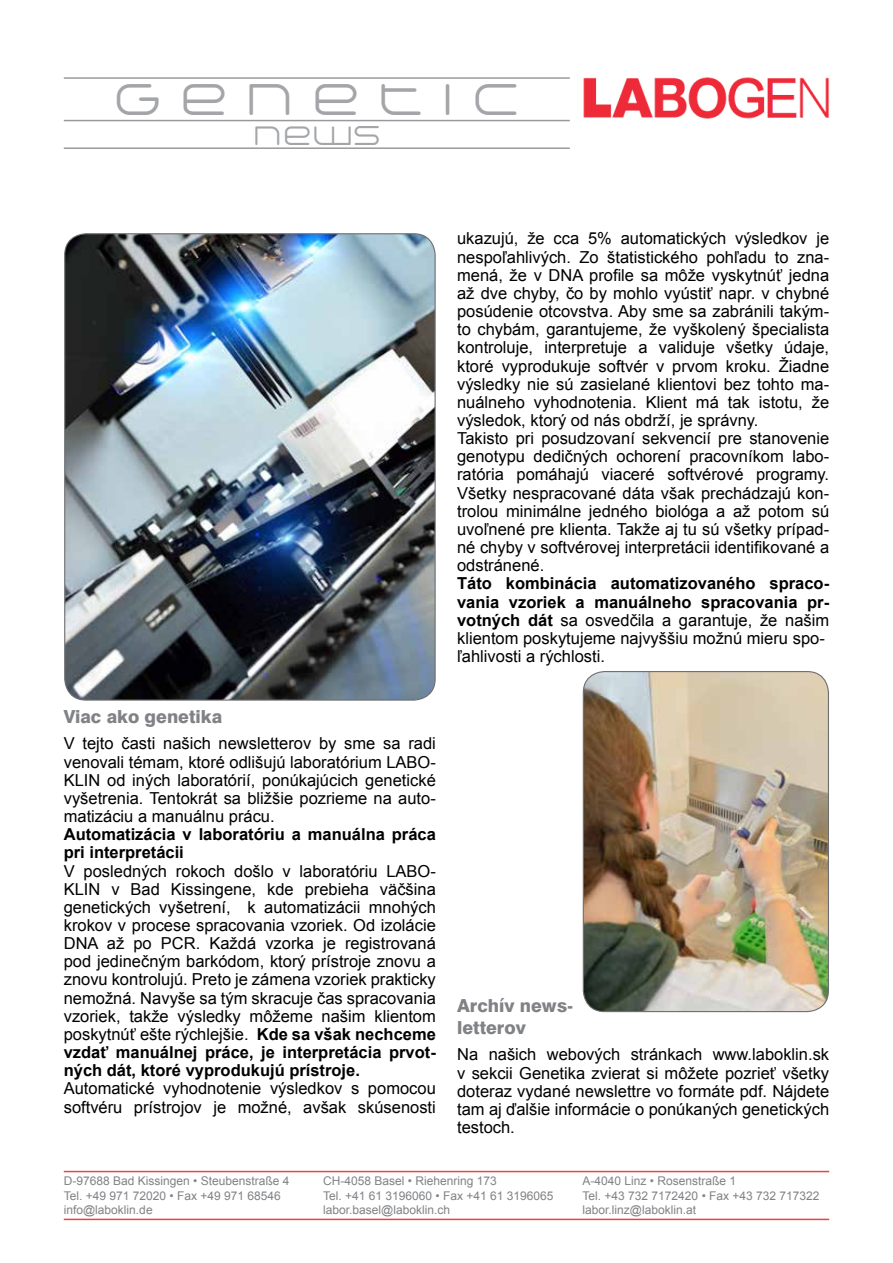
<style>
.page{position:relative;width:893px;height:1263px;background:#fff}
.page>*{position:absolute;margin:0;border:0;box-sizing:border-box;transform-origin:0 0}
.t1{font:300 45px "Arkitech Round";color:#a3a5a8}
.t2{font:300 27px "Arkitech Round";color:#a3a5a8}
.t3{font:800 18px/21.6px "Swiss 721 BT";color:#808285}
.t4{font:16.5px/18.1px "Arial";color:#000;text-align:justify}
.t5{font:700 16.5px/18.1px "Arial";color:#000}
.t6{font:12px/14.4px "Arial";color:#808285}
.s1{font-weight:700}
</style>
<div class="page">
<hr style="left:64px;top:77px;width:506px;height:2px;background:#6d6e71">
<hr style="left:64px;top:120px;width:506px;height:1px;background:#6d6e71">
<hr style="left:64px;top:147px;width:506px;height:2px;background:#6d6e71">
<img style="left:583px;top:77px;width:246px;height:42px">
<img style="left:66px;top:235px;width:368px;height:464px">
<img style="left:583px;top:671px;width:245px;height:340px">
<div style="left:583px;top:671px;width:246px;height:341px;border:1px solid #6d6e71;border-radius:21px"></div>
<hr style="left:64px;top:1219px;width:765px;height:1px;background:#ef413d">
<hr style="left:64px;top:1171px;width:765px;height:1px;background:#ef413d">
<h1 class="t1" style="left:113px;top:69px;width:410px">G E N E T I C</h1>
<h2 class="t2" style="left:253px;top:117px;width:129px">NEWS</h2>
<p class="t3" style="left:64px;top:705px;width:160px">Viac ako genetika</p>
<p class="t4" style="left:64px;top:735px;width:374px">V tejto časti našich newsletterov by sme sa radi venovali témam, ktoré odlišujú laboratórium LABO-KLIN od iných laboratórií, ponúkajúcich genetické vyšetrenia. Tentokrát sa bližšie pozrieme na auto&shy;matizáciu a manuálnu prácu.</p>
<p class="t5" style="left:64px;top:826px;width:374px">Automatizácia v laboratóriu a manuálna práca pri interpretácii</p>
<p class="t4" style="left:64px;top:862px;width:374px">V posledných rokoch došlo v laboratóriu LABO-KLIN v Bad Kissingene, kde prebieha väčšina genetických vyšetrení, k automatizácii mnohých krokov v procese spracovania vzoriek. Od izolácie DNA až po PCR. Každá vzorka je registrovaná pod jedinečným barkódom, ktorý prístroje znovu a znovu kontrolujú. Preto je zámena vzoriek prakticky nemožná. Navyše sa tým skracuje čas spracovania vzoriek, takže výsledky môžeme našim klientom poskytnúť ešte rýchlejšie. <span class="s1">Kde sa však nechceme vzdať manuálnej práce, je interpretácia prvot&shy;ných dát, ktoré vyprodukujú prístroje.</span></p>
<p class="t4" style="left:64px;top:1080px;width:374px">Automatické vyhodnotenie výsledkov s pomocou softvéru prístrojov je možné, avšak skúsenosti</p>
<p class="t4" style="left:457px;top:230px;width:374px;text-align:left">ukazujú, že cca 5% automatických výsledkov je nespoľahlivých. Zo štatistického pohľadu to zna&shy;mená, že v DNA profile sa môže vyskytnúť jedna až dve chyby, čo by mohlo vyústiť napr. v chybné posúdenie otcovstva. Aby sme sa zabránili takým&shy;to chybám, garantujeme, že vyškolený špecialista kontroluje, interpretuje a validuje všetky údaje, ktoré vyprodukuje softvér v prvom kroku. Žiadne výsledky nie sú zasielané klientovi bez tohto ma&shy;nuálneho vyhodnotenia. Klient má tak istotu, že výsledok, ktorý od nás obdrží, je správny.<br>Takisto pri posudzovaní sekvencií pre stanovenie genotypu dedičných ochorení pracovníkom labo&shy;ratória pomáhajú viaceré softvérové programy.<br>Všetky nespracované dáta však prechádzajú kon&shy;trolou minimálne jedného biológa a až potom sú uvoľnené pre klienta. Takže aj tu sú všetky prípad&shy;né chyby v softvérovej interpretácii identifikované a odstránené.</p>
<p class="t4" style="left:457px;top:575px;width:374px;text-align:left"><span class="s1">Táto kombinácia automatizovaného spraco&shy;vania vzoriek a manuálneho spracovania pr&shy;votných dát</span> sa osvedčila a garantuje, že našim klientom poskytujeme najvyššiu možnú mieru spo&shy;ľahlivosti a rýchlosti.</p>
<p class="t3" style="left:457px;top:995px;width:118px">Archív news&shy;letterov</p>
<p class="t4" style="left:457px;top:1046px;width:374px">Na našich webových stránkach www.laboklin.sk v sekcii Genetika zvierat si môžete pozrieť všetky doteraz vydané newslettre vo formáte pdf. Nájdete tam aj ďalšie informácie o ponúkaných genetických testoch.</p>
<p class="t6" style="left:64px;top:1174px;width:227px">D-97688 Bad Kissingen • Steubenstraße 4<br>Tel. +49 971 72020 • Fax +49 971 68546 info@laboklin.de</p>
<p class="t6" style="left:323px;top:1174px;width:232px">CH-4058 Basel • Riehenring 173<br>Tel. +41 61 3196060 • Fax +41 61 3196065 labor.basel@laboklin.ch</p>
<p class="t6" style="left:583px;top:1174px;width:239px">A-4040 Linz • Rosenstraße 1<br>Tel. +43 732 7172420 • Fax +43 732 717322 labor.linz@laboklin.at</p>
</div>
